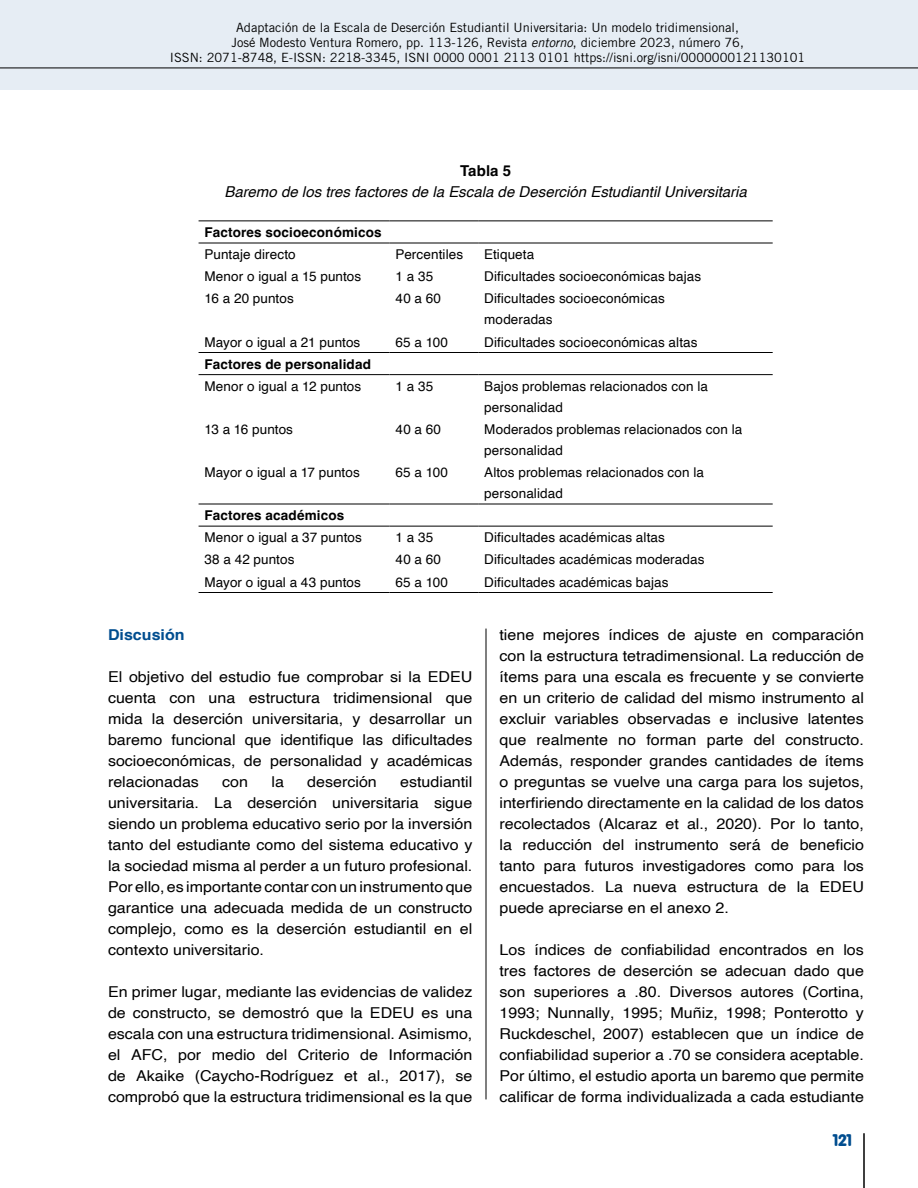
<style>
.page{position:relative;width:918px;height:1188px;background:#fff}
.page>*{position:absolute;margin:0;border:0;box-sizing:border-box;transform-origin:0 0}
.t1{font:900 16.5px "VAG Rounded";color:#004d8f}
.t2{font:15px/21px "Helvetica";color:#000;text-align:justify;scale:1.07 1}
.t3{font:italic 15px "Helvetica";color:#000}
.t4{font:700 15px "Helvetica";color:#004d8f;scale:1.07 1}
.t5{font:700 15px "Helvetica";letter-spacing:.005em;color:#000}
.t6{font:13.5px/21px "Helvetica";letter-spacing:.01em;color:#000}
.t7{font:700 13.5px "Helvetica";letter-spacing:.01em;color:#000}
.t8{font:12.75px/15px "Trade Gothic";color:#000;text-align:center}
.s1{font-family:"Trade Gothic LT";font-style:italic}
</style>
<div class="page">
<div style="left:0;top:0;width:918px;height:89px;background:#e6edf4"></div>
<hr style="left:0;top:68px;width:918px;height:1px;background:#000">
<hr style="left:863px;top:1133px;width:2px;height:55px;background:#000">
<hr style="left:199px;top:220px;width:191px;height:1px;background:#000">
<hr style="left:390px;top:220px;width:88px;height:1px;background:#000">
<hr style="left:478px;top:220px;width:295px;height:1px;background:#000">
<hr style="left:199px;top:243px;width:191px;height:1px;background:#000">
<hr style="left:390px;top:243px;width:88px;height:1px;background:#000">
<hr style="left:478px;top:243px;width:295px;height:1px;background:#000">
<hr style="left:390px;top:352px;width:88px;height:1px;background:#000">
<hr style="left:478px;top:352px;width:295px;height:1px;background:#000">
<hr style="left:199px;top:352px;width:191px;height:1px;background:#000">
<hr style="left:199px;top:374px;width:191px;height:1px;background:#000">
<hr style="left:390px;top:374px;width:88px;height:1px;background:#000">
<hr style="left:478px;top:374px;width:295px;height:1px;background:#000">
<hr style="left:390px;top:504px;width:88px;height:1px;background:#000">
<hr style="left:478px;top:504px;width:295px;height:1px;background:#000">
<hr style="left:199px;top:504px;width:191px;height:1px;background:#000">
<hr style="left:199px;top:526px;width:191px;height:1px;background:#000">
<hr style="left:390px;top:526px;width:88px;height:1px;background:#000">
<hr style="left:478px;top:526px;width:295px;height:1px;background:#000">
<hr style="left:199px;top:592px;width:191px;height:1px;background:#000">
<hr style="left:390px;top:592px;width:88px;height:1px;background:#000">
<hr style="left:478px;top:592px;width:295px;height:1px;background:#000">
<hr style="left:486px;top:629px;width:1px;height:470px;background:#000">
<p class="t8" style="left:170px;top:20px;width:637px">Adaptación de la Escala de Deserción Estudiantil Universitaria: Un modelo tridimensional,<br>José Modesto Ventura Romero, pp. 113-126, Revista <span class="s1">entorno</span>, diciembre 2023, número 76,<br>ISSN: 2071-8748, E-ISSN: 2218-3345, ISNI 0000 0001 2113 0101 https://isni.org/isni/0000000121130101</p>
<p class="t5" style="left:460px;top:161px;width:53px">Tabla 5</p>
<p class="t3" style="left:224px;top:179px;width:524px">Baremo de los tres factores de la Escala de Deserción Estudiantil Universitaria</p>
<p class="t7" style="left:205px;top:224px;width:179px">Factores socioeconómicos</p>
<p class="t6" style="left:205px;top:244px;width:93px">Puntaje directo</p>
<p class="t6" style="left:396px;top:244px;width:69px">Percentiles</p>
<p class="t6" style="left:484px;top:244px;width:51px">Etiqueta</p>
<p class="t6" style="left:205px;top:266px;width:158px">Menor o igual a 15 puntos</p>
<p class="t6" style="left:396px;top:266px;width:39px">1 a 35</p>
<p class="t6" style="left:484px;top:266px;width:219px">Dificultades socioeconómicas bajas</p>
<p class="t6" style="left:205px;top:289px;width:91px">16 a 20 puntos</p>
<p class="t6" style="left:396px;top:289px;width:47px">40 a 60</p>
<p class="t6" style="left:484px;top:289px;width:182px">Dificultades socioeconómicas moderadas</p>
<p class="t6" style="left:205px;top:332px;width:157px">Mayor o igual a 21 puntos</p>
<p class="t6" style="left:396px;top:332px;width:54px">65 a 100</p>
<p class="t6" style="left:484px;top:332px;width:215px">Dificultades socioeconómicas altas</p>
<p class="t7" style="left:205px;top:356px;width:168px">Factores de personalidad</p>
<p class="t6" style="left:205px;top:376px;width:158px">Menor o igual a 12 puntos</p>
<p class="t6" style="left:396px;top:376px;width:39px">1 a 35</p>
<p class="t6" style="left:484px;top:376px;width:225px">Bajos problemas relacionados con la personalidad</p>
<p class="t6" style="left:205px;top:419px;width:90px">13 a 16 puntos</p>
<p class="t6" style="left:396px;top:419px;width:47px">40 a 60</p>
<p class="t6" style="left:484px;top:419px;width:260px">Moderados problemas relacionados con la personalidad</p>
<p class="t6" style="left:205px;top:462px;width:157px">Mayor o igual a 17 puntos</p>
<p class="t6" style="left:396px;top:462px;width:54px">65 a 100</p>
<p class="t6" style="left:484px;top:462px;width:221px">Altos problemas relacionados con la personalidad</p>
<p class="t7" style="left:205px;top:507px;width:141px">Factores académicos</p>
<p class="t6" style="left:205px;top:527px;width:159px">Menor o igual a 37 puntos</p>
<p class="t6" style="left:396px;top:527px;width:39px">1 a 35</p>
<p class="t6" style="left:484px;top:527px;width:182px">Dificultades académicas altas</p>
<p class="t6" style="left:205px;top:550px;width:91px">38 a 42 puntos</p>
<p class="t6" style="left:396px;top:550px;width:47px">40 a 60</p>
<p class="t6" style="left:484px;top:550px;width:222px">Dificultades académicas moderadas</p>
<p class="t6" style="left:205px;top:572px;width:158px">Mayor o igual a 43 puntos</p>
<p class="t6" style="left:396px;top:572px;width:54px">65 a 100</p>
<p class="t6" style="left:484px;top:572px;width:186px">Dificultades académicas bajas</p>
<p class="t4" style="left:108px;top:625px;width:73px">Discusión</p>
<p class="t2" style="left:108px;top:667px;width:342px">El objetivo del estudio fue comprobar si la EDEU cuenta con una estructura tridimensional que mida la deserción universitaria, y desarrollar un baremo funcional que identifique las dificultades socioeconómicas, de personalidad y académicas relacionadas</p>
<p class="t2" style="left:222px;top:772px;width:26px">con</p>
<p class="t2" style="left:271px;top:772px;width:13px">la</p>
<p class="t2" style="left:307px;top:772px;width:67px">deserción</p>
<p class="t2" style="left:108px;top:772px;width:342px;text-indent:292px">estudiantil universitaria. La deserción universitaria sigue siendo un problema educativo serio por la inversión tanto del estudiante como del sistema educativo y la sociedad misma al perder a un futuro profesional.<br>Por ello, es importante contar con un instrumento que garantice una adecuada medida de un constructo complejo, como es la deserción estudiantil en el contexto universitario.</p>
<p class="t2" style="left:108px;top:982px;width:342px">En primer lugar, mediante las evidencias de validez de constructo, se demostró que la EDEU es una escala con una estructura tridimensional. Asimismo, el AFC, por medio del Criterio de Información de Akaike (Caycho-Rodríguez et al., 2017), se comprobó que la estructura tridimensional es la que</p>
<p class="t2" style="left:500px;top:625px;width:342px">tiene mejores índices de ajuste en comparación con la estructura tetradimensional. La reducción de ítems para una escala es frecuente y se convierte en un criterio de calidad del mismo instrumento al excluir variables observadas e inclusive latentes que realmente no forman parte del constructo.<br>Además, responder grandes cantidades de ítems o preguntas se vuelve una carga para los sujetos, interfiriendo directamente en la calidad de los datos recolectados (Alcaraz et al., 2020). Por lo tanto, la reducción del instrumento será de beneficio tanto para futuros investigadores como para los encuestados. La nueva estructura de la EDEU puede apreciarse en el anexo 2.</p>
<p class="t2" style="left:500px;top:940px;width:342px">Los índices de confiabilidad encontrados en los tres factores de deserción se adecuan dado que son superiores a .80. Diversos autores (Cortina, 1993; Nunnally, 1995; Muñiz, 1998; Ponterotto y Ruckdeschel, 2007) establecen que un índice de confiabilidad superior a .70 se considera aceptable.<br>Por último, el estudio aporta un baremo que permite calificar de forma individualizada a cada estudiante</p>
<p class="t1" style="left:833px;top:1130px;width:21px">121</p>
</div>
